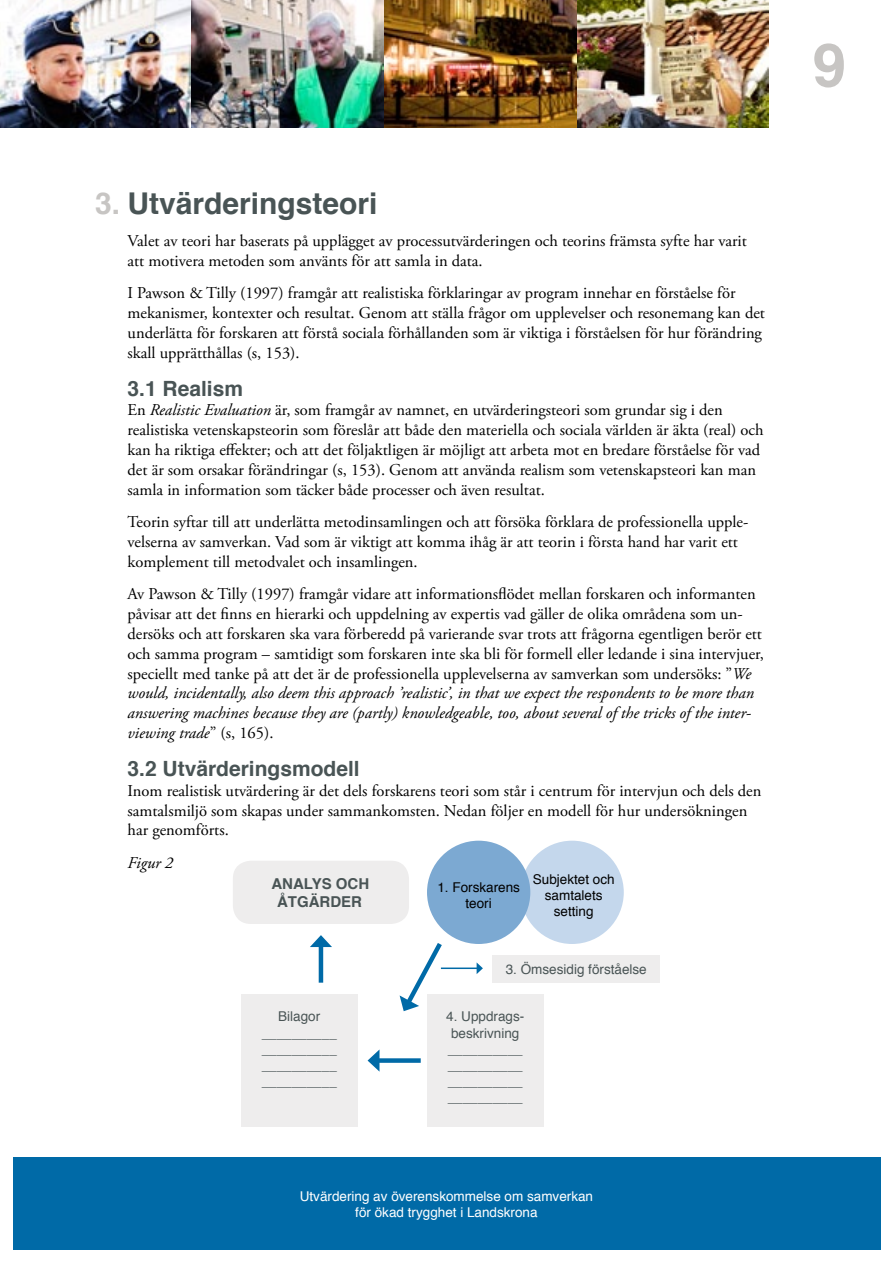
<style>
.page{position:relative;width:893px;height:1263px;background:#fff}
.page>*{position:absolute;margin:0;border:0;box-sizing:border-box;transform-origin:0 0}
.t1{font:700 60px "Helvetica";color:#c7c5c3}
.t2{font:700 30px "Helvetica";color:#495455}
.t3{font:700 21px "Helvetica";color:#495455}
.t4{font:16.5px/19.8px "Adobe Garamond Pro";color:#000}
.t5{font:italic 16.5px "Adobe Garamond Pro";color:#000}
.t6{font:700 15px/18px "Helvetica";color:#495455;text-align:center}
.t7{font:13.5px/16.2px "Helvetica";color:#495455}
.t8{font:13.5px/16.2px "Helvetica";color:#fff;text-align:center}
.t9{font:13.5px/16.2px "Helvetica";color:#000;text-align:center}
.s1{color:#c7c5c3}
.s2{font-style:italic}
</style>
<div class="page">
<div style="left:13px;top:1157px;width:867px;height:93px;background:#006aa7"></div>
<img style="left:0;top:0;width:769px;height:128px">
<div style="left:233px;top:861px;width:176px;height:63px;background:#eeeded;border-radius:18px"></div>
<div style="left:427px;top:994px;width:116px;height:133px;background:#eeeded"></div>
<div style="left:241px;top:994px;width:117px;height:133px;background:#eeeded"></div>
<div style="left:492px;top:955px;width:168px;height:28px;background:#eeeded"></div>
<div style="left:520px;top:841px;width:104px;height:103px;background:#c4d7ec;border-radius:50%"></div>
<div style="left:427px;top:841px;width:103px;height:103px;background:#7ca9d2;border-radius:50%"></div>
<div style="left:375px;top:1058px;width:46px;height:5px;background:#006aa7"></div>
<svg style="left:368px;top:1050px;width:11px;height:21px"></svg>
<hr style="left:319px;top:943px;width:4px;height:40px;background:#006aa7">
<svg style="left:310px;top:935px;width:22px;height:12px"></svg>
<svg style="left:400px;top:943px;width:46px;height:68px"></svg>
<hr style="left:441px;top:967px;width:36px;height:2px;background:#006aa7">
<svg style="left:477px;top:963px;width:6px;height:11px"></svg>
<h2 class="t2" style="left:95px;top:179px;width:284px"><span class="s1">3.</span> Utvärderingsteori</h2>
<p class="t4" style="left:128px;top:231px;width:621px">Valet av teori har baserats på upplägget av processutvärderingen och teorins främsta syfte har varit att motivera metoden som använts för att samla in data.</p>
<p class="t4" style="left:128px;top:284px;width:639px">I Pawson &amp; Tilly (1997) framgår att realistiska förklaringar av program innehar en förståelse för mekanismer, kontexter och resultat. Genom att ställa frågor om upplevelser och resonemang kan det underlätta för forskaren att förstå sociala förhållanden som är viktiga i förståelsen för hur förändring skall upprätthållas (s, 153).</p>
<p class="t3" style="left:128px;top:371px;width:117px">3.1 Realism</p>
<p class="t4" style="left:128px;top:401px;width:638px">En <span class="s2">Realistic Evaluation</span> är, som framgår av namnet, en utvärderingsteori som grundar sig i den realistiska vetenskapsteorin som föreslår att både den materiella och sociala världen är äkta (real) och kan ha riktiga effekter; och att det följaktligen är möjligt att arbeta mot en bredare förståelse för vad det är som orsakar förändringar (s, 153). Genom att använda realism som vetenskapsteori kan man samla in information som täcker både processer och även resultat.</p>
<p class="t4" style="left:128px;top:513px;width:622px">Teorin syftar till att underlätta metodinsamlingen och att försöka förklara de professionella upple&shy;velserna av samverkan. Vad som är viktigt att komma ihåg är att teorin i första hand har varit ett komplement till metodvalet och insamlingen.</p>
<p class="t4" style="left:128px;top:585px;width:638px">Av Pawson &amp; Tilly (1997) framgår vidare att informationsflödet mellan forskaren och informanten påvisar att det finns en hierarki och uppdelning av expertis vad gäller de olika områdena som un&shy;dersöks och att forskaren ska vara förberedd på varierande svar trots att frågorna egentligen berör ett och samma program – samtidigt som forskaren inte ska bli för formell eller ledande i sina intervjuer, speciellt med tanke på att det är de professionella upplevelserna av samverkan som undersöks: ”<span class="s2">We would, incidentally, also deem this approach ’realistic’, in that we expect the respondents to be more than answering machines because they are (partly) knowledgeable, too, about several of the tricks of the inter&shy;viewing trade</span>” (s, 165).</p>
<p class="t3" style="left:128px;top:751px;width:234px">3.2 Utvärderingsmodell</p>
<p class="t4" style="left:128px;top:781px;width:635px">Inom realistisk utvärdering är det dels forskarens teori som står i centrum för intervjun och dels den samtalsmiljö som skapas under sammankomsten. Nedan följer en modell för hur undersökningen har genomförts.</p>
<p class="t5" style="left:128px;top:853px;width:47px">Figur 2</p>
<p class="t6" style="left:271px;top:875px;width:99px">ANALYS OCH<br>ÅTGÄRDER</p>
<p class="t9" style="left:533px;top:872px;width:83px">Subjektet och samtalets setting</p>
<p class="t9" style="left:437px;top:879px;width:84px">1. Forskarens teori</p>
<p class="t7" style="left:262px;top:1009px;width:77px;text-align:center">Bilagor __________ __________ __________ __________</p>
<p class="t7" style="left:506px;top:962px;width:143px">3. Ömsesidig förståelse</p>
<p class="t7" style="left:446px;top:1009px;width:80px">4. Uppdrags&shy;beskrivning __________ __________ __________ __________</p>
<p class="t8" style="left:300px;top:1188px;width:295px">Utvärdering av överenskommelse om samverkan för ökad trygghet i Landskrona</p>
<h1 class="t1" style="left:812px;top:17px;width:35px">9</h1>
</div>
